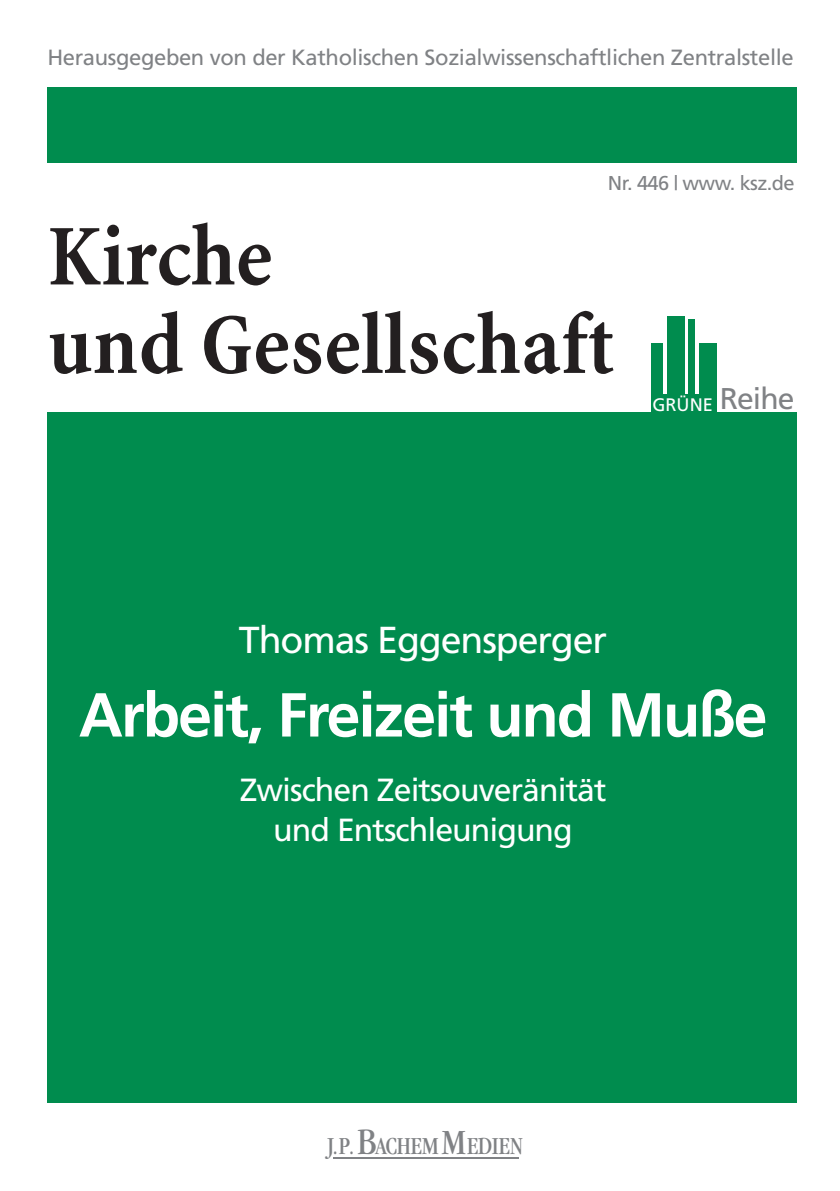
<style>
.page{position:relative;width:840px;height:1191px;background:#fff}
.page>*{position:absolute;margin:0;border:0;box-sizing:border-box;transform-origin:0 0}
.t1{font:700 condensed 88px/88.4px "Minion";letter-spacing:.005em;color:#231f20}
.t2{font:700 62px "Frutiger";letter-spacing:-.03em;color:#fff}
.t3{font:37.6px "Frutiger";letter-spacing:-.03em;color:#fff}
.t4{font:32px/40px "Frutiger";letter-spacing:-.03em;color:#fff;text-align:center}
.t5{font:condensed 25.4px "Garamond";letter-spacing:-.01em;color:#808285}
.t6{font:22px "Frutiger";letter-spacing:-.015em;color:#808285}
.t7{font:20px "Frutiger";letter-spacing:-.03em;color:#808285}
.t8{font:18.2px "Frutiger";color:#fff}
.s1{font-size:30px;color:#808285}
.s2{font-size:38.2px}
.s3{font-size:36.6px}
</style>
<div class="page">
<div style="left:47px;top:412px;width:749px;height:691px;background:#008c4e"></div>
<div style="left:47px;top:87px;width:749px;height:76px;background:#008c4e"></div>
<div style="left:667px;top:316px;width:17px;height:97px;background:#008c4e"></div>
<div style="left:699px;top:344px;width:17px;height:69px;background:#008c4e"></div>
<div style="left:651px;top:344px;width:11px;height:69px;background:#008c4e"></div>
<div style="left:688px;top:320px;width:6px;height:93px;background:#008c4e"></div>
<div style="left:651px;top:395px;width:63px;height:18px;background:#008c4e"></div>
<hr style="left:333px;top:1157px;width:185px;height:1px;background:#808285">
<p class="t6" style="left:47px;top:49px;width:747px">Herausgegeben von der Katholischen Sozialwissenschaftlichen Zentralstelle</p>
<p class="t7" style="left:607px;top:175px;width:188px">Nr. 446 | www. ksz.de</p>
<h1 class="t1" style="left:47px;top:220px;width:568px">Kirche<br>und Gesellschaft</h1>
<p class="t8" style="left:652px;top:397px;width:143px">GRÜNE <span class="s1">Reihe</span></p>
<h3 class="t3" style="left:239px;top:624px;width:369px">Thomas Eggensperger</h3>
<h2 class="t2" style="left:79px;top:690px;width:689px">Arbeit, Freizeit und Muße</h2>
<h3 class="t4" style="left:239px;top:772px;width:368px">Zwischen Zeitsouveränität und Entschleunigung</h3>
<p class="t5" style="left:327px;top:1136px;width:197px">J.P. <span class="s2">B</span>ACHEM <span class="s3">M</span>EDIEN</p>
</div>
